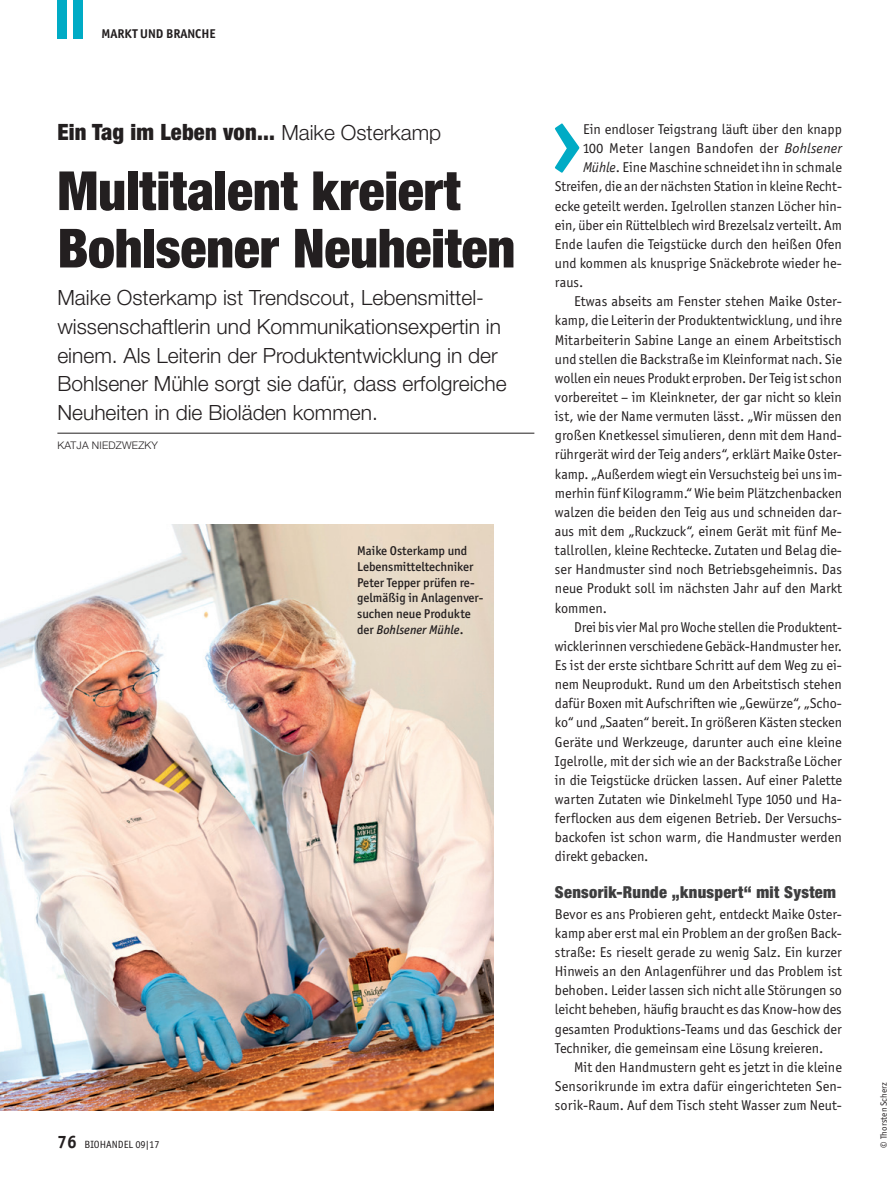
<style>
.page{position:relative;width:893px;height:1191px;background:#fff}
.page>*{position:absolute;margin:0;border:0;box-sizing:border-box;transform-origin:0 0}
.t1{font:700 97.8px "Officina Sans ITC Pro";color:#00abc5;scale:.93 1}
.t2{font:900 condensed 54px/57.4px "Helvetica Neue LT Std";letter-spacing:-.005em;color:#231f20}
.t3{font:900 condensed 22.5px "Helvetica Neue LT Std";letter-spacing:.01em;color:#231f20}
.t4{font:300 21px/28.7px "Helvetica Neue LT Std";color:#231f20}
.t5{font:900 condensed 16.5px "Helvetica Neue LT Std";letter-spacing:.02em;color:#3e3e3f}
.t6{font:14.25px/19.2px "Officina Sans ITC Pro";color:#231f20;text-align:justify}
.t7{font:500 12.75px/15.8px "Officina Sans ITC Pro";color:#231f20}
.t8{font:700 12.75px "Officina Sans ITC Pro";color:#231f20}
.t9{font:10.5px "Officina Sans ITC Pro";color:#231f20}
.t10{font:300 10.5px "Helvetica Neue LT Std";letter-spacing:.02em;color:#231f20}
.t11{font:9px "Officina Sans ITC Pro";color:#231f20}
.s1{font-weight:300;font-stretch:normal;font-size:21px}
.s2{font-style:italic}
.s3{font-weight:700;font-size:18px}
</style>
<div class="page">
<img style="left:0;top:524px;width:493px;height:586px">
<hr style="left:57px;top:433px;width:477px;height:1px;background:#231f20">
<div style="left:73px;top:0;width:10px;height:38px;background:#00abc5"></div>
<div style="left:57px;top:0;width:10px;height:38px;background:#00abc5"></div>
<p class="t8" style="left:101px;top:26px;width:116px">MARKT UND BRANCHE</p>
<h3 class="t3" style="left:57px;top:118px;width:385px">Ein Tag im Leben von... <span class="s1">Maike Osterkamp</span></h3>
<h2 class="t2" style="left:57px;top:161px;width:459px">Multitalent kreiert<br>Bohlsener Neuheiten</h2>
<p class="t4" style="left:57px;top:283px;width:451px">Maike Osterkamp ist Trendscout, Lebensmittel&shy;wissenschaftlerin und Kommunikationsexpertin in einem. Als Leiterin der Produktentwicklung in der Bohlsener Mühle sorgt sie dafür, dass erfolgreiche Neuheiten in die Bioläden kommen.</p>
<p class="t10" style="left:57px;top:438px;width:102px">KATJA NIEDZWEZKY</p>
<p class="t7" style="left:357px;top:543px;width:128px">Maike Osterkamp und<br>Lebensmitteltechniker<br>Peter Tepper prüfen re&shy;gelmäßig in Anlagenver&shy;suchen neue Produkte der <span class="s2">Bohlsener Mühle</span>.</p>
<p class="t9" style="left:57px;top:1138px;width:104px"><span class="s3">76</span> BIOHANDEL 09|17</p>
<h1 class="t1" style="left:549px;top:78px;width:38px">›</h1>
<p class="t6" style="left:583px;top:119px;width:260px">Ein endloser Teigstrang läuft über den knapp</p>
<p class="t6" style="left:583px;top:139px;width:260px">100 Meter langen Bandofen der <span class="s2">Bohlsener</span></p>
<p class="t6" style="left:583px;top:158px;width:260px"><span class="s2">Mühle</span>. Eine Maschine schneidet ihn in schmale</p>
<p class="t6" style="left:555px;top:177px;width:289px">Streifen, die an der nächsten Station in kleine Recht-</p>
<p class="t6" style="left:555px;top:196px;width:289px">ecke geteilt werden. Igelrollen stanzen Löcher hin-</p>
<p class="t6" style="left:555px;top:215px;width:289px">ein, über ein Rüttelblech wird Brezelsalz verteilt. Am</p>
<p class="t6" style="left:555px;top:234px;width:288px">Ende laufen die Teigstücke durch den heißen Ofen</p>
<p class="t6" style="left:555px;top:253px;width:288px">und kommen als knusprige Snäckebrote wieder he-</p>
<p class="t6" style="left:555px;top:273px;width:30px">raus.</p>
<p class="t6" style="left:574px;top:292px;width:269px">Etwas abseits am Fenster stehen Maike Oster-</p>
<p class="t6" style="left:555px;top:311px;width:289px">kamp, die Leiterin der Produktentwicklung, und ihre</p>
<p class="t6" style="left:555px;top:330px;width:288px">Mitarbeiterin Sabine Lange an einem Arbeitstisch</p>
<p class="t6" style="left:555px;top:349px;width:289px">und stellen die Backstraße im Kleinformat nach. Sie</p>
<p class="t6" style="left:555px;top:368px;width:289px">wollen ein neues Produkt erproben. Der Teig ist schon</p>
<p class="t6" style="left:555px;top:387px;width:289px">vorbereitet – im Kleinkneter, der gar nicht so klein</p>
<p class="t6" style="left:555px;top:406px;width:289px">ist, wie der Name vermuten lässt. „Wir müssen den</p>
<p class="t6" style="left:555px;top:426px;width:288px">großen Knetkessel simulieren, denn mit dem Hand-</p>
<p class="t6" style="left:555px;top:445px;width:289px">rührgerät wird der Teig anders“, erklärt Maike Oster-</p>
<p class="t6" style="left:555px;top:464px;width:289px">kamp. „Außerdem wiegt ein Versuchsteig bei uns im-</p>
<p class="t6" style="left:555px;top:483px;width:289px">merhin fünf Kilogramm.“ Wie beim Plätzchenbacken</p>
<p class="t6" style="left:555px;top:502px;width:289px">walzen die beiden den Teig aus und schneiden dar-</p>
<p class="t6" style="left:555px;top:521px;width:288px">aus mit dem „Ruckzuck“, einem Gerät mit fünf Me-</p>
<p class="t6" style="left:555px;top:540px;width:289px">tallrollen, kleine Rechtecke. Zutaten und Belag die-</p>
<p class="t6" style="left:555px;top:560px;width:289px">ser Handmuster sind noch Betriebsgeheimnis. Das</p>
<p class="t6" style="left:555px;top:579px;width:289px">neue Produkt soll im nächsten Jahr auf den Markt</p>
<p class="t6" style="left:555px;top:598px;width:53px">kommen.</p>
<p class="t6" style="left:574px;top:617px;width:269px">Drei bis vier Mal pro Woche stellen die Produktent-</p>
<p class="t6" style="left:555px;top:636px;width:289px">wicklerinnen verschiedene Gebäck-Handmuster her.</p>
<p class="t6" style="left:555px;top:655px;width:288px">Es ist der erste sichtbare Schritt auf dem Weg zu ei-</p>
<p class="t6" style="left:555px;top:674px;width:289px">nem Neuprodukt. Rund um den Arbeitstisch stehen</p>
<p class="t6" style="left:555px;top:693px;width:289px">dafür Boxen mit Aufschriften wie „Gewürze“, „Scho-</p>
<p class="t6" style="left:555px;top:713px;width:289px">ko“ und „Saaten“ bereit. In größeren Kästen stecken</p>
<p class="t6" style="left:555px;top:732px;width:289px">Geräte und Werkzeuge, darunter auch eine kleine</p>
<p class="t6" style="left:555px;top:751px;width:289px">Igelrolle, mit der sich wie an der Backstraße Löcher</p>
<p class="t6" style="left:555px;top:770px;width:289px">in die Teigstücke drücken lassen. Auf einer Palette</p>
<p class="t6" style="left:555px;top:789px;width:288px">warten Zutaten wie Dinkelmehl Type 1050 und Ha-</p>
<p class="t6" style="left:555px;top:808px;width:289px">ferflocken aus dem eigenen Betrieb. Der Versuchs-</p>
<p class="t6" style="left:555px;top:827px;width:288px">backofen ist schon warm, die Handmuster werden</p>
<p class="t6" style="left:555px;top:847px;width:95px">direkt gebacken.</p>
<p class="t5" style="left:555px;top:882px;width:283px">Sensorik-Runde „knuspert“ mit System</p>
<p class="t6" style="left:555px;top:904px;width:289px">Bevor es ans Probieren geht, entdeckt Maike Oster&shy;kamp aber erst mal ein Problem an der großen Back&shy;straße: Es rieselt gerade zu wenig Salz. Ein kurzer Hinweis an den Anlagenführer und das Problem ist behoben. Leider lassen sich nicht alle Störungen so leicht beheben, häufig braucht es das Know-how des gesamten Produktions-Teams und das Geschick der Techniker, die gemeinsam eine Lösung kreieren.</p>
<p class="t6" style="left:555px;top:1057px;width:289px;text-indent:19px">Mit den Handmustern geht es jetzt in die kleine Sensorikrunde im extra dafür eingerichteten Sen&shy;sorik-Raum. Auf dem Tisch steht Wasser zum Neut-</p>
<p class="t11" style="left:878px;top:1147px;width:67px;rotate:-90deg">© Thorsten Scherz</p>
</div>
